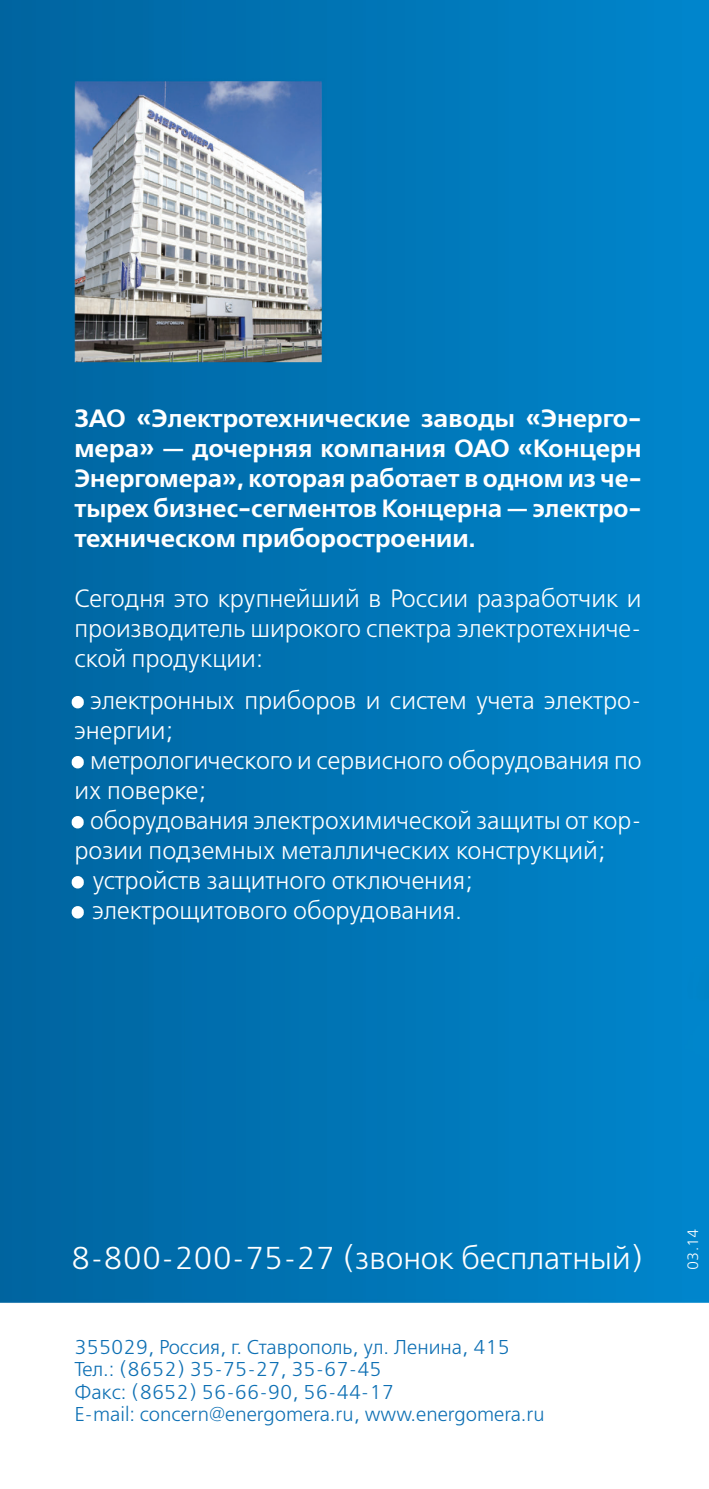
<style>
.page{position:relative;width:709px;height:1489px;background:#fff}
.page>*{position:absolute;margin:0;border:0;box-sizing:border-box;transform-origin:0 0}
.t1{font:31.5px "Free Set C";color:#fff}
.t2{font:25px/30px "Free Set C";color:#fff}
.t3{font:700 25px/30px "Free Set C";color:#fff;text-align:justify}
.t4{font:20px/22.5px "Free Set C";color:#0e70b4}
.t5{font:15px "Free Set C";color:#fff}
.s1{font-family:"Gill Sans";font-stretch:condensed;font-size:20px}
</style>
<div class="page">
<img style="left:0;top:0;width:709px;height:1303px">
<svg style="left:65px;top:689px;width:25px;height:25px"></svg>
<svg style="left:65px;top:749px;width:25px;height:25px"></svg>
<svg style="left:65px;top:809px;width:25px;height:25px"></svg>
<svg style="left:65px;top:869px;width:25px;height:55px"></svg>
<p class="t3" style="left:74px;top:404px;width:568px">ЗАО «Электротехнические заводы «Энерго&shy;мера» — дочерняя компания ОАО «Концерн Энергомера», которая работает в одном из че&shy;тырех бизнес-сегментов Концерна — электро&shy;техническом приборостроении.</p>
<p class="t2" style="left:74px;top:584px;width:568px;text-align:justify">Сегодня это крупнейший в России разработчик и производитель широкого спектра электротехниче&shy;ской продукции:</p>
<p class="t2" style="left:74px;top:686px;width:568px"><span class="s1">•</span> электронных приборов и систем учета электро&shy;энергии;</p>
<p class="t2" style="left:74px;top:746px;width:568px"><span class="s1">•</span> метрологического и сервисного оборудования по их поверке;</p>
<p class="t2" style="left:74px;top:806px;width:568px"><span class="s1">•</span> оборудования электрохимической защиты от кор&shy;розии подземных металлических конструкций;</p>
<p class="t2" style="left:74px;top:866px;width:400px"><span class="s1">•</span> устройств защитного отключения;</p>
<p class="t2" style="left:74px;top:896px;width:389px"><span class="s1">•</span> электрощитового оборудования.</p>
<p class="t1" style="left:71px;top:1241px;width:574px">8-800-200-75-27 (звонок бесплатный)</p>
<p class="t4" style="left:74px;top:1336px;width:472px">355029, Россия, г. Ставрополь, ул. Ленина, 415<br>Тел.: (8652) 35-75-27, 35-67-45<br>Факс: (8652) 56-66-90, 56-44-17<br>E-mail: concern@energomera.ru, www.energomera.ru</p>
<p class="t5" style="left:685px;top:1269px;width:42px;rotate:-90deg">03.14</p>
</div>
